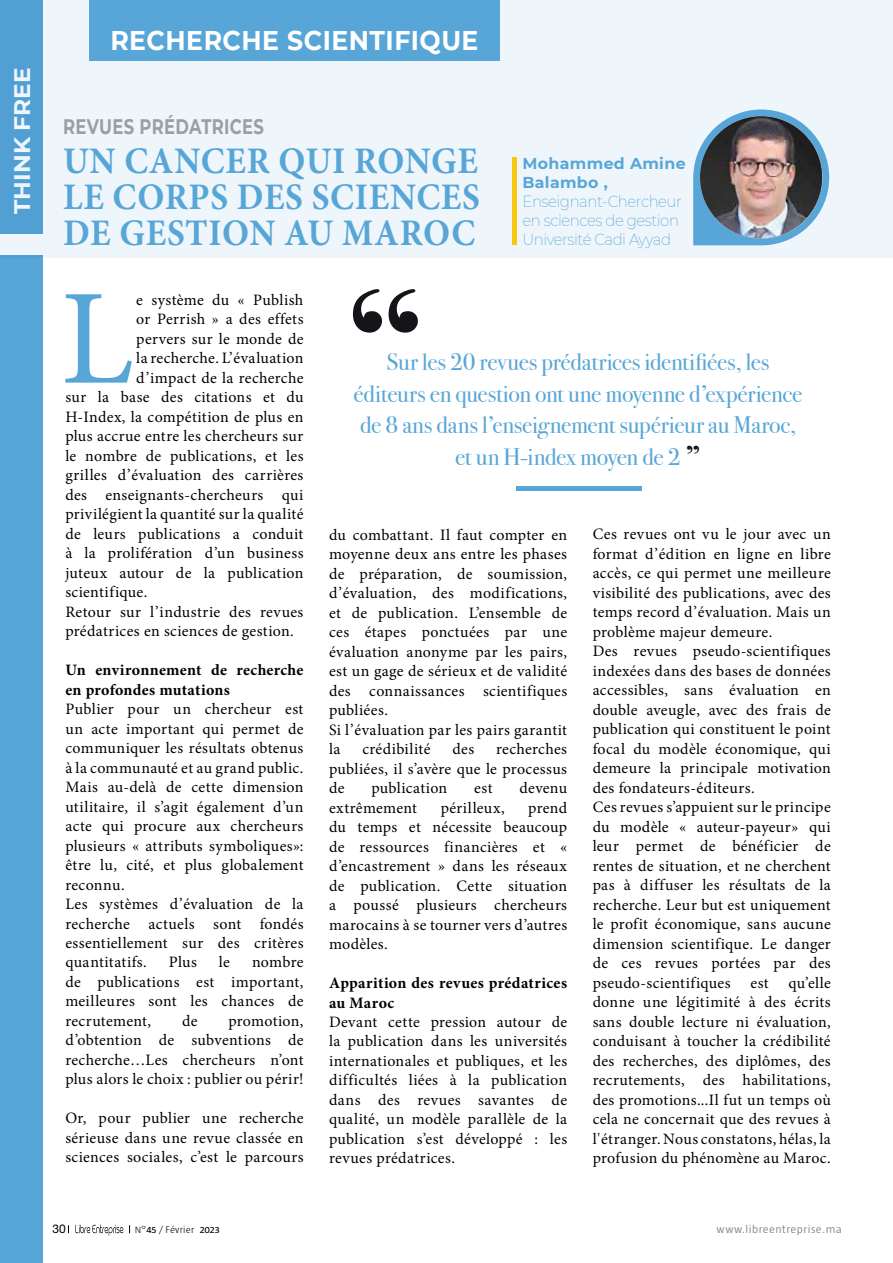
<style>
.page{position:relative;width:893px;height:1263px;background:#fff}
.page>*{position:absolute;margin:0;border:0;box-sizing:border-box;transform-origin:0 0}
.t1{font:195px "Bodoni Svty Two ITCTT";color:#141518}
.t2{font:135.9px "Minion Pro";color:#58a6d7}
.t3{font:700 37.5px/36px "Minion Pro";letter-spacing:.02em;color:#58a6d7;text-align:justify;scale:.94 1}
.t4{font:700 27px "Montserrat";letter-spacing:.02em;color:#fff;scale:.93 1}
.t5{font:24px/31.5px "Bodoni Svty Two ITCTT";letter-spacing:-.01em;color:#58a6d7;text-align:center}
.t6{font:700 22.5px "Montserrat";color:#fff}
.t7{font:700 21px "Montserrat";letter-spacing:.02em;color:#9c9e9f;scale:.78 1}
.t8{font:15.9px/19.5px "Minion Pro";letter-spacing:.02em;color:#000;text-align:justify}
.t9{font:700 15.9px/19.5px "Minion Pro";letter-spacing:.015em;color:#000}
.t10{font:200 15.75px/18.9px "Montserrat";letter-spacing:-.03em;color:#58a6d7;scale:.95 1}
.t11{font:700 15.75px/18.9px "Montserrat";letter-spacing:.02em;color:#58a6d7}
.t12{font:12px "Helvetica Neue";color:#000}
.t13{font:300 11.4px "Taz";letter-spacing:.04em;color:#87888a;scale:1.11 1}
.t14{font:300 10.05px "Taz";letter-spacing:.02em;color:#000;scale:1.08 1}
.s1{font-size:36px;color:#141518}
.s2{font-size:9.3px}
.s3{font-weight:400;font-size:9.3px}
</style>
<div class="page">
<svg style="left:75px;top:1225px;width:48px;height:10px"></svg>
<div style="left:0;top:0;width:893px;height:258px;background:#eef6fb"></div>
<svg style="left:693px;top:109px;width:136px;height:136px"></svg>
<img style="left:700px;top:116px;width:122px;height:122px;border-radius:61px">
<hr style="left:512px;top:157px;width:4px;height:88px;background:#f7c712">
<div style="left:0;top:0;width:43px;height:234px;background:#58a6d7"></div>
<div style="left:0;top:255px;width:43px;height:1008px;background:#58a6d7"></div>
<div style="left:89px;top:0;width:411px;height:61px;background:#58a6d7"></div>
<div style="left:516px;top:486px;width:126px;height:5px;background:#58a6d7"></div>
<h3 class="t6" style="left:6px;top:214px;width:148px;rotate:-90deg">THINK FREE</h3>
<h3 class="t4" style="left:110px;top:20px;width:394px">RECHERCHE SCIENTIFIQUE</h3>
<h3 class="t7" style="left:63px;top:111px;width:259px">REVUES PRÉDATRICES</h3>
<h3 class="t3" style="left:63px;top:143px;width:445px">UN CANCER QUI RONGE LE CORPS DES SCIENCES DE GESTION AU MAROC</h3>
<p class="t11" style="left:522px;top:153px;width:165px">Mohammed Amine<br>Balambo ,</p>
<p class="t10" style="left:522px;top:191px;width:169px">Enseignant-Chercheur en sciences de gestion<br>Université Cadi Ayyad</p>
<h2 class="t2" style="left:60px;top:248px;width:75px">L</h2>
<p class="t8" style="left:136px;top:290px;width:169px">e système du « Publish</p>
<p class="t8" style="left:136px;top:309px;width:169px">or Perrish » a des effets</p>
<p class="t8" style="left:136px;top:329px;width:169px">pervers sur le monde de</p>
<p class="t8" style="left:136px;top:348px;width:169px">la recherche. L’évaluation</p>
<p class="t8" style="left:136px;top:368px;width:169px">d’impact de la recherche</p>
<p class="t8" style="left:65px;top:387px;width:240px">sur la base des citations et du</p>
<p class="t8" style="left:65px;top:407px;width:240px">H-Index, la compétition de plus en</p>
<p class="t8" style="left:65px;top:426px;width:240px">plus accrue entre les chercheurs sur</p>
<p class="t8" style="left:65px;top:446px;width:240px">le nombre de publications, et les</p>
<p class="t8" style="left:65px;top:465px;width:240px">grilles d’évaluation des carrières</p>
<p class="t8" style="left:65px;top:485px;width:240px">des enseignants-chercheurs qui</p>
<p class="t8" style="left:65px;top:504px;width:240px">privilégient la quantité sur la qualité</p>
<p class="t8" style="left:65px;top:524px;width:240px">de leurs publications a conduit</p>
<p class="t8" style="left:65px;top:543px;width:240px">à la prolifération d’un business</p>
<p class="t8" style="left:65px;top:563px;width:240px">juteux autour de la publication</p>
<p class="t8" style="left:65px;top:582px;width:83px">scientifique.</p>
<p class="t8" style="left:65px;top:602px;width:240px">Retour sur l’industrie des revues</p>
<p class="t8" style="left:65px;top:621px;width:230px">prédatrices en sciences de gestion.</p>
<p class="t9" style="left:65px;top:660px;width:240px">Un environnement de recherche en profondes mutations</p>
<p class="t8" style="left:65px;top:699px;width:240px;text-align:left">Publier pour un chercheur est un acte important qui permet de communiquer les résultats obtenus à la communauté et au grand public.<br>Mais au-delà de cette dimension utilitaire, il s’agit également d’un acte qui procure aux chercheurs plusieurs « attributs symboliques»: être lu, cité, et plus globalement reconnu.<br>Les systèmes d’évaluation de la recherche actuels sont fondés essentiellement sur des critères quantitatifs.</p>
<p class="t8" style="left:65px;top:953px;width:240px;text-indent:187px">nombre de publications est important, meilleures sont les chances de recrutement,</p>
<p class="t8" style="left:169px;top:953px;width:29px">Plus</p>
<p class="t8" style="left:219px;top:953px;width:12px">le</p>
<p class="t8" style="left:182px;top:1011px;width:17px">de</p>
<p class="t8" style="left:65px;top:1011px;width:240px;text-indent:163px">promotion, d’obtention de subventions de recherche…Les chercheurs n’ont plus alors le choix : publier ou périr!</p>
<p class="t8" style="left:65px;top:1109px;width:240px">Or, pour publier une recherche sérieuse dans une revue classée en sciences sociales, c’est le parcours</p>
<h1 class="t1" style="left:342px;top:202px;width:88px">“</h1>
<h3 class="t5" style="left:354px;top:344px;width:450px">Sur les 20 revues prédatrices identifiées, les éditeurs en question ont une moyenne d’expérience de 8 ans dans l’enseignement supérieur au Maroc,</h3>
<h3 class="t5" style="left:455px;top:438px;width:247px">et un H-index moyen de 2 <span class="s1">”</span></h3>
<p class="t8" style="left:329px;top:525px;width:240px;text-align:left">du combattant. Il faut compter en moyenne deux ans entre les phases de préparation, de soumission, d’évaluation, des modifications, et de publication. L’ensemble de ces étapes ponctuées par une évaluation anonyme par les pairs, est un gage de sérieux et de validité des connaissances scientifiques publiées.<br>Si l’évaluation par les pairs garantit la</p>
<p class="t8" style="left:329px;top:739px;width:240px;text-indent:167px">recherches publiées, il s’avère que le processus de</p>
<p class="t8" style="left:362px;top:739px;width:70px">crédibilité</p>
<p class="t8" style="left:452px;top:739px;width:23px">des</p>
<p class="t8" style="left:371px;top:778px;width:77px">publication</p>
<p class="t8" style="left:474px;top:778px;width:20px">est</p>
<p class="t8" style="left:519px;top:778px;width:49px">devenu</p>
<p class="t8" style="left:329px;top:798px;width:90px">extrêmement</p>
<p class="t8" style="left:441px;top:798px;width:65px">périlleux,</p>
<p class="t8" style="left:329px;top:798px;width:240px;text-indent:199px">prend du temps et nécessite beaucoup de ressources financières et « d’encastrement » dans les réseaux de publication. Cette situation a poussé plusieurs chercheurs marocains à se tourner vers d’autres modèles.</p>
<p class="t9" style="left:329px;top:973px;width:240px">Apparition des revues prédatrices au Maroc</p>
<p class="t8" style="left:329px;top:1012px;width:240px">Devant cette pression autour de la publication dans les universités internationales et publiques, et les difficultés liées à la publication dans des revues savantes de qualité, un modèle parallèle de la publication s’est développé : les revues prédatrices.</p>
<p class="t8" style="left:593px;top:525px;width:240px;text-align:left">Ces revues ont vu le jour avec un format d’édition en ligne en libre accès, ce qui permet une meilleure visibilité des publications, avec des temps record d’évaluation. Mais un problème majeur demeure.<br>Des revues pseudo-scientifiques indexées dans des bases de données accessibles, sans évaluation en double aveugle, avec des frais de publication qui constituent le point focal du modèle économique, qui demeure la principale motivation des fondateurs-éditeurs.<br>Ces revues s’appuient sur le principe du modèle « auteur-payeur» qui leur permet de bénéficier de rentes de situation, et ne cherchent pas à diffuser les résultats de la recherche. Leur but est uniquement le profit économique, sans aucune dimension scientifique. Le danger de ces revues portées par des pseudo-scientifiques est qu’elle donne une légitimité à des écrits sans double lecture ni évaluation, conduisant à toucher la crédibilité des recherches, des diplômes, des recrutements, des habilitations, des promotions...Il fut un temps où cela ne concernait que des revues à l'étranger. Nous constatons, hélas, la profusion du phénomène au Maroc.</p>
<p class="t12" style="left:53px;top:1221px;width:15px">30</p>
<p class="t14" style="left:135px;top:1223px;width:80px"><span class="s2">N°</span><span class="s3">45</span> <span class="s2">/</span> Février <span class="s3">2023</span></p>
<p class="t13" style="left:717px;top:1223px;width:114px">www.libreentreprise.ma</p>
</div>
